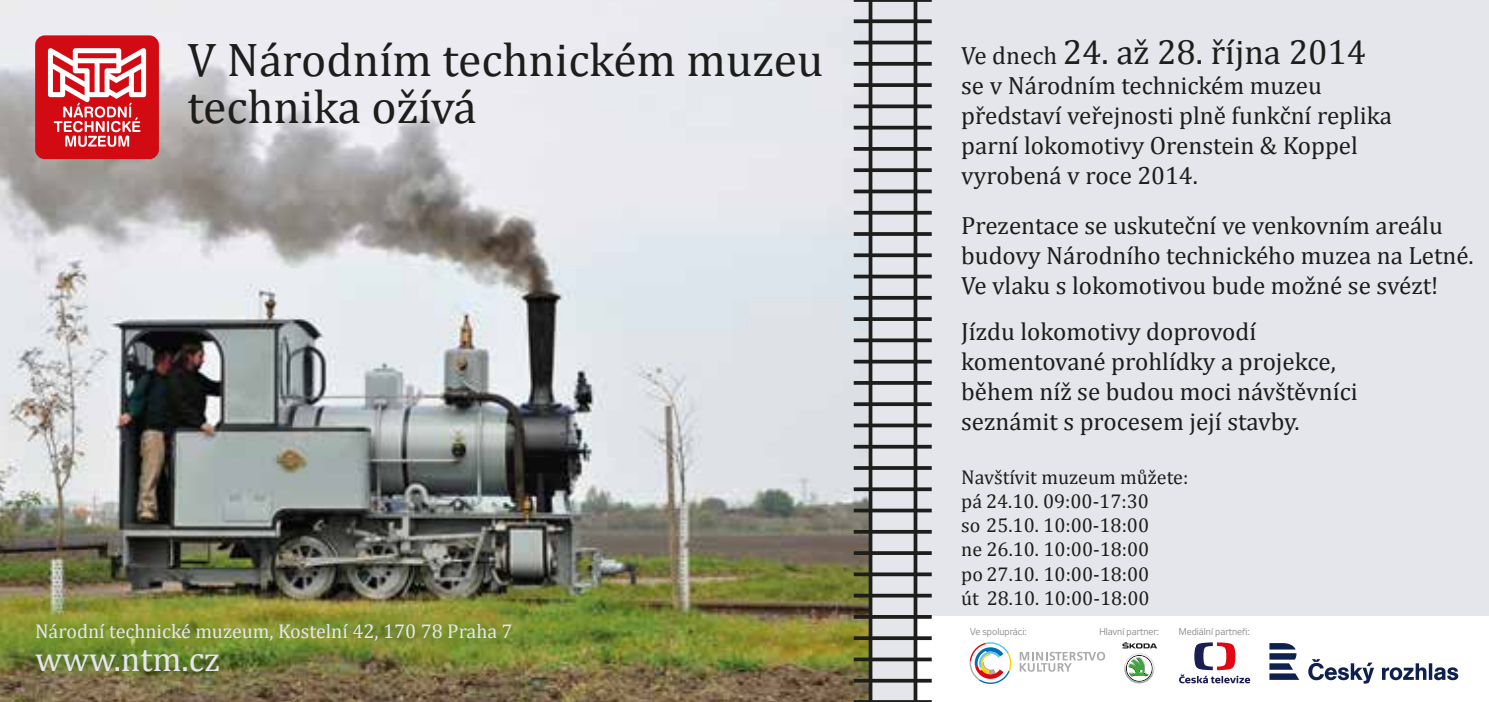
<style>
.page{position:relative;width:1489px;height:702px;background:#fff}
.page>*{position:absolute;margin:0;border:0;box-sizing:border-box;transform-origin:0 0}
.t1{font:47.5px/47.5px "Cambria";color:#1d1d1b}
.t2{font:35px "Cambria";color:#1d1d1b}
.t3{font:35px "Cambria";color:#e5e6eb}
.t4{font:25px/30px "Cambria";color:#1d1d1b}
.t5{font:20px/24px "Cambria";color:#1d1d1b}
.t6{font:20px "Cambria";color:#e5e6eb}
.t7{font:9.75px "Zeppelin 31";color:#878787}
.s1{font-size:25px}
</style>
<div class="page">
<div style="left:853px;top:0;width:635px;height:702px;background:#e5e6eb"></div>
<div style="left:915px;top:617px;width:573px;height:85px;background:#fff"></div>
<svg style="left:1269px;top:643px;width:30px;height:36px"></svg>
<svg style="left:1308px;top:659px;width:149px;height:24px"></svg>
<svg style="left:1179px;top:642px;width:71px;height:41px"></svg>
<svg style="left:1122px;top:642px;width:35px;height:41px"></svg>
<svg style="left:1019px;top:651px;width:86px;height:20px"></svg>
<svg style="left:969px;top:642px;width:42px;height:42px"></svg>
<img style="left:0;top:0;width:868px;height:702px">
<div style="left:35px;top:35px;width:124px;height:124px;background:#d20a11;border-radius:10px"></div>
<svg style="left:48px;top:48px;width:98px;height:99px"></svg>
<svg style="left:868px;top:2px;width:4px;height:698px;background:#373734"></svg>
<svg style="left:913px;top:2px;width:4px;height:698px;background:#3a3a3a"></svg>
<hr style="left:853px;top:0;width:78px;height:2px;background:#1d1d1b">
<svg style="left:853px;top:19px;width:78px;height:4px"></svg>
<hr style="left:853px;top:41px;width:78px;height:3px;background:#1d1d1b">
<svg style="left:853px;top:62px;width:78px;height:4px"></svg>
<svg style="left:853px;top:83px;width:78px;height:4px"></svg>
<svg style="left:853px;top:104px;width:78px;height:4px"></svg>
<hr style="left:853px;top:126px;width:78px;height:3px;background:#1d1d1b">
<svg style="left:853px;top:147px;width:78px;height:4px"></svg>
<svg style="left:853px;top:168px;width:78px;height:4px"></svg>
<svg style="left:853px;top:189px;width:78px;height:4px"></svg>
<hr style="left:853px;top:211px;width:78px;height:3px;background:#1d1d1b">
<svg style="left:853px;top:232px;width:78px;height:4px"></svg>
<svg style="left:853px;top:253px;width:78px;height:4px"></svg>
<hr style="left:853px;top:275px;width:78px;height:3px;background:#1d1d1b">
<svg style="left:853px;top:296px;width:78px;height:4px"></svg>
<svg style="left:853px;top:317px;width:78px;height:4px"></svg>
<svg style="left:853px;top:338px;width:78px;height:4px"></svg>
<hr style="left:853px;top:360px;width:78px;height:3px;background:#1d1d1b">
<svg style="left:853px;top:381px;width:78px;height:4px"></svg>
<svg style="left:853px;top:402px;width:78px;height:4px"></svg>
<svg style="left:853px;top:423px;width:78px;height:4px"></svg>
<hr style="left:853px;top:445px;width:78px;height:3px;background:#1d1d1b">
<svg style="left:853px;top:466px;width:78px;height:4px"></svg>
<svg style="left:853px;top:487px;width:78px;height:4px"></svg>
<svg style="left:853px;top:508px;width:78px;height:4px"></svg>
<hr style="left:853px;top:530px;width:78px;height:3px;background:#1d1d1b">
<svg style="left:853px;top:551px;width:78px;height:4px"></svg>
<svg style="left:853px;top:572px;width:78px;height:4px"></svg>
<svg style="left:853px;top:593px;width:78px;height:4px"></svg>
<hr style="left:853px;top:615px;width:78px;height:3px;background:#1d1d1b">
<svg style="left:853px;top:636px;width:78px;height:4px"></svg>
<svg style="left:853px;top:657px;width:78px;height:4px"></svg>
<svg style="left:853px;top:678px;width:78px;height:4px"></svg>
<hr style="left:853px;top:700px;width:78px;height:2px;background:#1d1d1b">
<h1 class="t1" style="left:188px;top:36px;width:637px">V Národním technickém muzeu technika ožívá</h1>
<p class="t6" style="left:35px;top:619px;width:479px">Národní technické muzeum, Kostelní 42, 170 78 Praha 7</p>
<h2 class="t3" style="left:35px;top:638px;width:186px">www.ntm.cz</h2>
<h2 class="t2" style="left:961px;top:31px;width:406px"><span class="s1">Ve dnech</span> 24. až 28. října 2014</h2>
<p class="t4" style="left:961px;top:70px;width:432px">se v Národním technickém muzeu představí veřejnosti plně funkční replika parní lokomotivy Orenstein &amp; Koppel vyrobená v roce 2014.</p>
<p class="t4" style="left:961px;top:210px;width:514px">Prezentace se uskuteční ve venkovním areálu budovy Národního technického muzea na Letné.<br>Ve vlaku s lokomotivou bude možné se svézt!</p>
<p class="t4" style="left:961px;top:317px;width:398px">Jízdu lokomotivy doprovodí komentované prohlídky a projekce, během níž se budou moci návštěvníci seznámit s procesem její stavby.</p>
<p class="t5" style="left:961px;top:465px;width:228px">Navštívit muzeum můžete: pá 24.10. 09:00-17:30<br>so 25.10. 10:00-18:00<br>ne 26.10. 10:00-18:00<br>po 27.10. 10:00-18:00<br>út 28.10. 10:00-18:00</p>
<p class="t7" style="left:970px;top:626px;width:58px">Ve spolupráci:</p>
<p class="t7" style="left:1099px;top:626px;width:61px">Hlavní partner:</p>
<p class="t7" style="left:1178px;top:626px;width:72px">Mediální partneři:</p>
</div>
